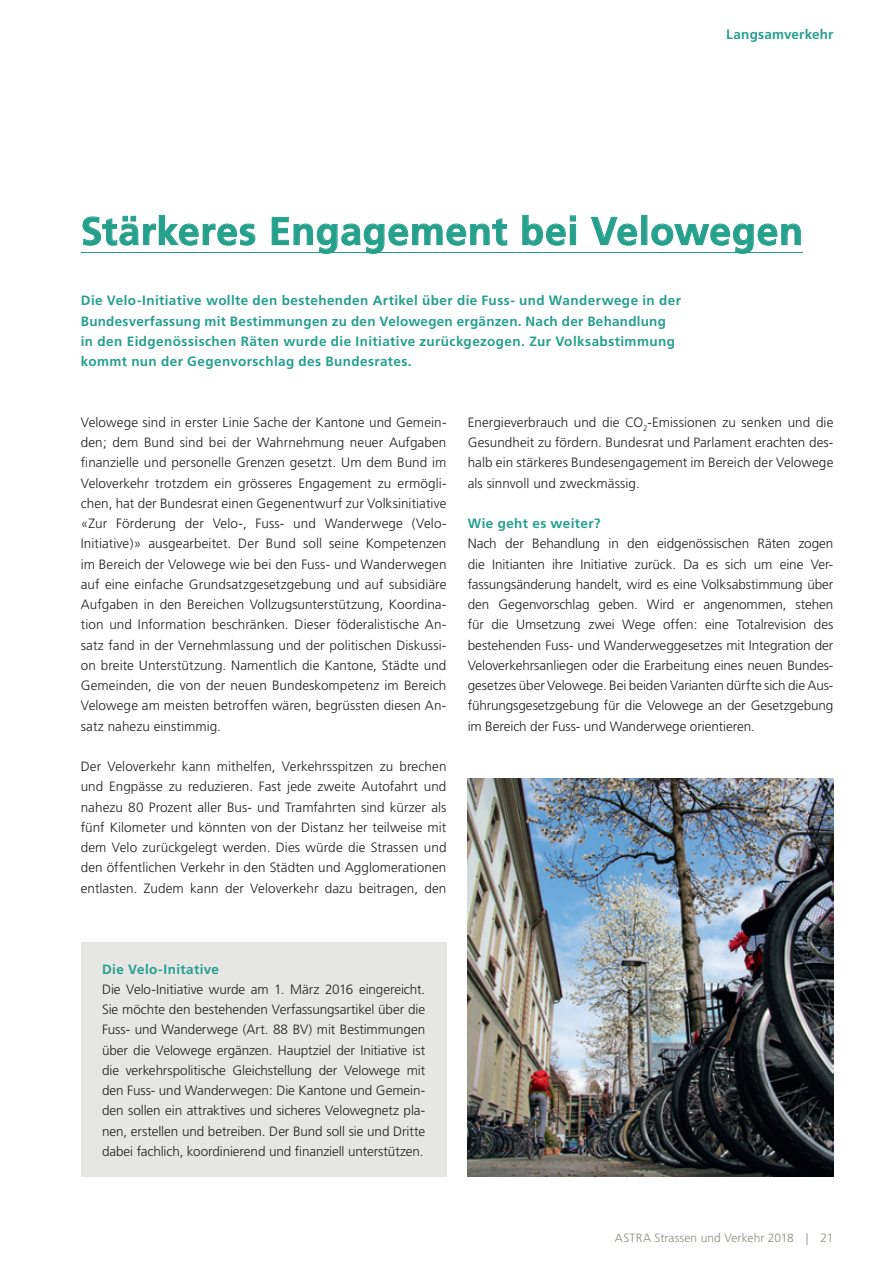
<style>
.page{position:relative;width:893px;height:1263px;background:#fff}
.page>*{position:absolute;margin:0;border:0;box-sizing:border-box;transform-origin:0 0}
.t1{font:700 39px "Frutiger";letter-spacing:.02em;color:#25a08c}
.t2{font:300 13.5px/20.2px "Frutiger";color:#231f20;text-align:justify}
.t3{font:700 13.5px/20.2px "Frutiger";letter-spacing:.03em;color:#25a08c}
.t4{font:300 12px "Frutiger";letter-spacing:.01em;color:#8b8b81}
.s1{font-family:"Frutiger LT"}
</style>
<div class="page">
<hr style="left:81px;top:252px;width:722px;height:1px;background:#25a08c">
<svg style="left:83px;top:215px;width:172px;height:31px"></svg>
<svg style="left:272px;top:217px;width:235px;height:37px"></svg>
<svg style="left:522px;top:215px;width:54px;height:31px"></svg>
<svg style="left:591px;top:217px;width:46px;height:29px"></svg>
<div style="left:641px;top:215px;width:6px;height:30px;border:1px solid #25a08c"></div>
<svg style="left:651px;top:224px;width:150px;height:30px"></svg>
<img style="left:468px;top:779px;width:365px;height:397px">
<div style="left:81px;top:942px;width:365px;height:234px;background:#e6e7e5"></div>
<p class="t3" style="left:726px;top:24px;width:109px">Langsamverkehr</p>
<h1 class="t1" style="left:81px;top:208px;width:724px">Stärkeres Engagement bei Velowegen</h1>
<p class="t3" style="left:81px;top:290px;width:602px">Die Velo-Initiative wollte den bestehenden Artikel über die Fuss- und Wanderwege in der Bundesverfassung mit Bestimmungen zu den Velowegen ergänzen. Nach der Behandlung in den Eidgenössischen Räten wurde die Initiative zurückgezogen. Zur Volksabstimmung kommt nun der Gegenvorschlag des Bundesrates.</p>
<p class="t2" style="left:81px;top:412px;width:367px">Velowege sind in erster Linie Sache der Kantone und Gemein&shy;den; dem Bund sind bei der Wahrnehmung neuer Aufgaben finanzielle und personelle Grenzen gesetzt. Um dem Bund im Veloverkehr trotzdem ein grösseres Engagement zu ermögli&shy;chen, hat der Bundesrat einen Gegenentwurf zur Volksinitiative «Zur Förderung der Velo-, Fuss- und Wanderwege (Velo-Initiative)» ausgearbeitet. Der Bund soll seine Kompetenzen im Bereich der Velowege wie bei den Fuss- und Wanderwegen auf eine einfache Grundsatzgesetzgebung und auf subsidiäre Aufgaben in den Bereichen Vollzugsunterstützung, Koordina&shy;tion und Information beschränken. Dieser föderalistische An&shy;satz fand in der Vernehmlassung und der politischen Diskussi&shy;on breite Unterstützung. Namentlich die Kantone, Städte und Gemeinden, die von der neuen Bundeskompetenz im Bereich Velowege am meisten betroffen wären, begrüssten diesen An&shy;satz nahezu einstimmig.</p>
<p class="t2" style="left:81px;top:756px;width:367px">Der Veloverkehr kann mithelfen, Verkehrsspitzen zu brechen und Engpässe zu reduzieren. Fast jede zweite Autofahrt und nahezu 80 Prozent aller Bus- und Tramfahrten sind kürzer als fünf Kilometer und könnten von der Distanz her teilweise mit dem Velo zurückgelegt werden. Dies würde die Strassen und den öffentlichen Verkehr in den Städten und Agglomerationen entlasten. Zudem kann der Veloverkehr dazu beitragen, den</p>
<p class="t2" style="left:468px;top:412px;width:367px">Energieverbrauch und die CO<sub>2</sub>-Emissionen zu senken und die Gesundheit zu fördern. Bundesrat und Parlament erachten des&shy;halb ein stärkeres Bundesengagement im Bereich der Velowege als sinnvoll und zweckmässig.</p>
<p class="t3" style="left:468px;top:513px;width:134px">Wie geht es weiter?</p>
<p class="t2" style="left:468px;top:534px;width:367px">Nach der Behandlung in den eidgenössischen Räten zogen die Initianten ihre Initiative zurück. Da es sich um eine Ver&shy;fassungsänderung handelt, wird es eine Volksabstimmung über den Gegenvorschlag geben. Wird er angenommen, stehen für die Umsetzung zwei Wege offen: eine Totalrevision des bestehenden Fuss- und Wanderweggesetzes mit Integration der Veloverkehrsanliegen oder die Erarbeitung eines neuen Bundes&shy;gesetzes über Velowege. Bei beiden Varianten dürfte sich die Aus&shy;führungsgesetzgebung für die Velowege an der Gesetzgebung im Bereich der Fuss- und Wanderwege orientieren.</p>
<p class="t3" style="left:102px;top:959px;width:118px">Die Velo-Initative</p>
<p class="t2" style="left:102px;top:979px;width:325px">Die Velo-Initiative wurde am 1. März 2016 eingereicht.<br>Sie möchte den bestehenden Verfassungsartikel über die Fuss- und Wanderwege (Art. 88 BV) mit Bestimmungen über die Velowege ergänzen. Hauptziel der Initiative ist die verkehrspolitische Gleichstellung der Velowege mit den Fuss- und Wanderwegen: Die Kantone und Gemein&shy;den sollen ein attraktives und sicheres Velowegnetz pla&shy;nen, erstellen und betreiben. Der Bund soll sie und Dritte dabei fachlich, koordinierend und finanziell unterstützen.</p>
<p class="t4" style="left:615px;top:1231px;width:220px">ASTRA Strassen und Verkehr 2018 <span class="s1">|</span> 21</p>
</div>
